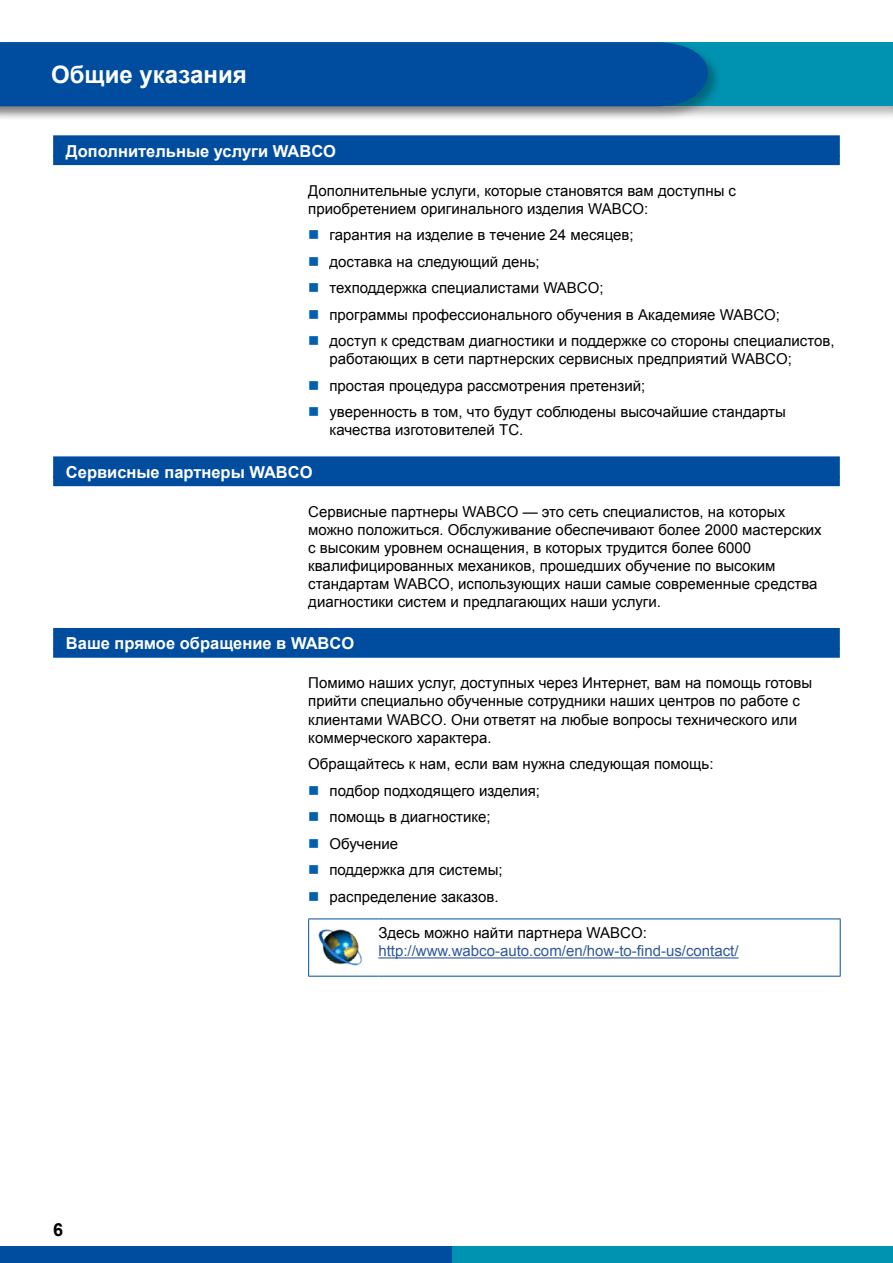
<style>
.page{position:relative;width:893px;height:1263px;background:#fff}
.page>*{position:absolute;margin:0;border:0;box-sizing:border-box;transform-origin:0 0}
.t1{font:700 24px "Arial";color:#fff}
.t2{font:700 18px "Arial";color:#000}
.t3{font:700 16.5px "Arial";color:#fff}
.t4{font:15px/26.5px "Arial";color:#000}
.t5{font:15px "Arial";color:#30589b}
</style>
<div class="page">
<div style="left:0;top:1246px;width:453px;height:17px;background:#004d9f"></div>
<div style="left:453px;top:1246px;width:440px;height:17px;background:#0093b1"></div>
<div style="left:0;top:40px;width:893px;height:81px;background:#000;opacity:.3"></div>
<div style="left:0;top:43px;width:893px;height:63px;background:#0093b1"></div>
<div style="left:0;top:40px;width:723px;height:81px;background:#000;opacity:.3"></div>
<div style="left:0;top:42px;width:708px;height:64px;background:#004d9f"></div>
<hr style="left:889px;top:40px;width:4px;height:81px;background:#000;opacity:.3">
<hr style="left:892px;top:43px;width:1px;height:63px;background:#0093b1">
<div style="left:53px;top:135px;width:787px;height:30px;background:#004d9f"></div>
<div style="left:53px;top:456px;width:787px;height:30px;background:#004d9f"></div>
<div style="left:53px;top:628px;width:787px;height:30px;background:#004d9f"></div>
<hr style="left:308px;top:918px;width:70px;height:1px;background:#004d9f">
<hr style="left:308px;top:919px;width:1px;height:57px;background:#004d9f">
<hr style="left:378px;top:918px;width:463px;height:1px;background:#004d9f">
<hr style="left:840px;top:919px;width:1px;height:57px;background:#004d9f">
<hr style="left:308px;top:976px;width:70px;height:1px;background:#004d9f">
<hr style="left:378px;top:976px;width:463px;height:1px;background:#004d9f">
<img style="left:318px;top:929px;width:45px;height:37px">
<hr style="left:378px;top:957px;width:361px;height:1px;background:#30589b">
<h1 class="t1" style="left:51px;top:59px;width:197px">Общие указания</h1>
<p class="t3" style="left:66px;top:140px;width:272px">Дополнительные услуги WABCO</p>
<p class="t4" style="left:308px;top:182px;width:429px;line-height:18px">Дополнительные услуги, которые становятся вам доступны с приобретением оригинального изделия WABCO:</p>
<p class="t4" style="left:329px;top:222px;width:507px">гарантия на изделие в течение 24 месяцев;<br>доставка на следующий день;<br>техподдержка специалистами WABCO;<br>программы профессионального обучения в Академияе WABCO;<br>доступ к средствам диагностики и поддержке со стороны специалистов,</p>
<p class="t4" style="left:329px;top:346px;width:464px">работающих в сети партнерских сервисных предприятий WABCO; простая процедура рассмотрения претензий;<br>уверенность в том, что будут соблюдены высочайшие стандарты</p>
<p class="t4" style="left:329px;top:417px;width:195px">качества изготовителей ТС.</p>
<p class="t3" style="left:66px;top:461px;width:248px">Сервисные партнеры WABCO</p>
<p class="t4" style="left:308px;top:503px;width:515px;line-height:18px">Сервисные партнеры WABCO — это сеть специалистов, на которых можно положиться. Обслуживание обеспечивают более 2000 мастерских с высоким уровнем оснащения, в которых трудится более 6000 квалифицированных механиков, прошедших обучение по высоким стандартам WABCO, использующих наши самые современные средства диагностики систем и предлагающих наши услуги.</p>
<p class="t3" style="left:66px;top:632px;width:290px">Ваше прямое обращение в WABCO</p>
<p class="t4" style="left:308px;top:674px;width:505px;line-height:18px">Помимо наших услуг, доступных через Интернет, вам на помощь готовы прийти специально обученные сотрудники наших центров по работе с клиентами WABCO. Они ответят на любые вопросы технического или коммерческого характера.</p>
<p class="t4" style="left:329px;top:751px;width:386px;text-indent:-21px">Обращайтесь к нам, если вам нужна следующая помощь: подбор подходящего изделия;<br>помощь в диагностике;<br>Обучение<br>поддержка для системы;<br>распределение заказов.</p>
<p class="t4" style="left:378px;top:920px;width:270px">Здесь можно найти партнера WABCO:</p>
<p class="t5" style="left:378px;top:941px;width:362px">http://www.wabco-auto.com/en/how-to-find-us/contact/</p>
<p class="t2" style="left:53px;top:1217px;width:12px">6</p>
</div>
